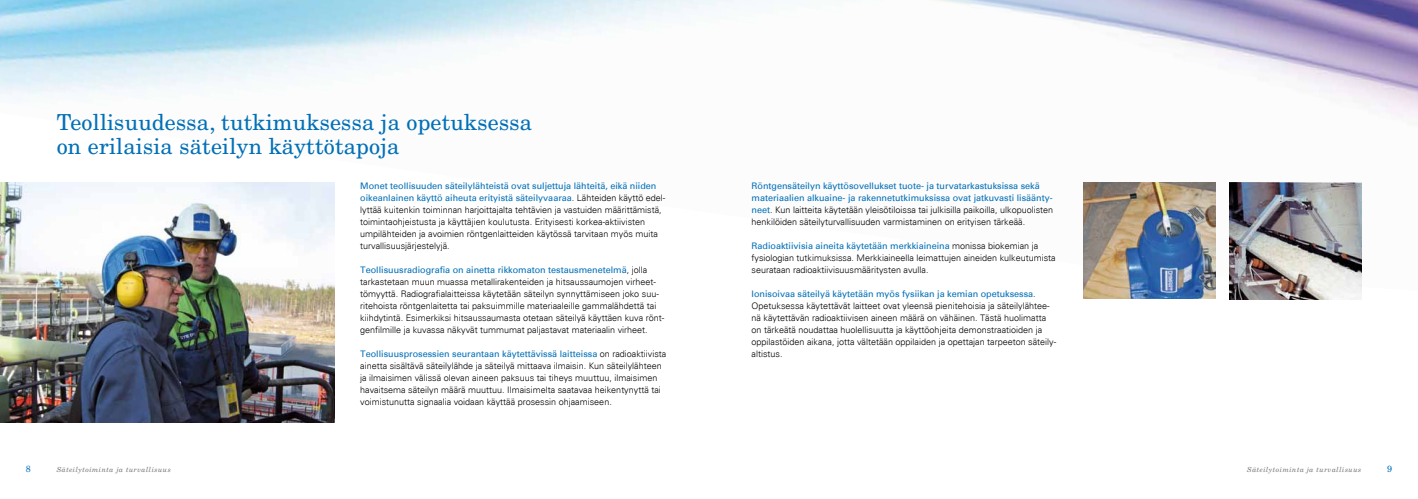
<style>
.page{position:relative;width:1418px;height:499px;background:#fff}
.page>*{position:absolute;margin:0;border:0;box-sizing:border-box;transform-origin:0 0}
.t1{font:22px/24px "New Century Schlbk LT Std";letter-spacing:.01em;color:#006fb7}
.t2{font:300 9px/12px "Univers";color:#000}
.t3{font:9px "New Century Schlbk LT Std";color:#006fb7}
.t4{font:italic 7px "New Century Schlbk LT Std";letter-spacing:.07em;color:#707172}
.s1{font-weight:400;color:#006fb7}
</style>
<div class="page">
<img style="left:0;top:0;width:1417px;height:291px">
<img style="left:0;top:183px;width:334px;height:240px">
<img style="left:1083px;top:183px;width:132px;height:116px">
<img style="left:1229px;top:183px;width:132px;height:116px">
<h1 class="t1" style="left:57px;top:110px;width:477px">Teollisuudessa, tutkimuksessa ja opetuksessa on erilaisia säteilyn käyttötapoja</h1>
<p class="t2" style="left:360px;top:180px;width:307px"><span class="s1">Monet teollisuuden säteilylähteistä ovat suljettuja lähteitä, eikä niiden oikeanlainen käyttö aiheuta erityistä säteilyvaaraa</span>. Lähteiden käyttö edel&shy;lyttää kuitenkin toiminnan harjoittajalta tehtävien ja vastuiden määrittämistä, toimintaohjeistusta ja käyttäjien koulutusta. Erityisesti korkea-aktiivisten umpilähteiden ja avoimien röntgenlaitteiden käytössä tarvitaan myös muita turvallisuusjärjestelyjä.</p>
<p class="t2" style="left:360px;top:264px;width:306px"><span class="s1">Teollisuusradiografia on ainetta rikkomaton testausmenetelmä</span>, jolla tarkastetaan muun muassa metallirakenteiden ja hitsaussaumojen virheet&shy;tömyyttä. Radiografialaitteissa käytetään säteilyn synnyttämiseen joko suu&shy;ritehoista röntgenlaitetta tai paksuimmille materiaaleille gammalähdettä tai kiihdytintä. Esimerkiksi hitsaussaumasta otetaan säteilyä käyttäen kuva rönt&shy;genfilmille ja kuvassa näkyvät tummumat paljastavat materiaalin virheet.</p>
<p class="t2" style="left:360px;top:348px;width:308px"><span class="s1">Teollisuusprosessien seurantaan käytettävissä laitteissa</span> on radioaktiivista ainetta sisältävä säteilylähde ja säteilyä mittaava ilmaisin. Kun säteilylähteen ja ilmaisimen välissä olevan aineen paksuus tai tiheys muuttuu, ilmaisimen havaitsema säteilyn määrä muuttuu. Ilmaisimelta saatavaa heikentynyttä tai voimistunutta signaalia voidaan käyttää prosessin ohjaamiseen.</p>
<p class="t2" style="left:751px;top:180px;width:303px"><span class="s1">Röntgensäteilyn käyttösovellukset tuote- ja turvatarkastuksissa sekä materiaalien alkuaine- ja rakennetutkimuksissa ovat jatkuvasti lisäänty&shy;neet</span>. Kun laitteita käytetään yleisötiloissa tai julkisilla paikoilla, ulkopuolisten henkilöiden säteilyturvallisuuden varmistaminen on erityisen tärkeää.</p>
<p class="t2" style="left:751px;top:240px;width:306px"><span class="s1">Radioaktiivisia aineita käytetään merkkiaineina</span> monissa biokemian ja fysiologian tutkimuksissa. Merkkiaineella leimattujen aineiden kulkeutumista seurataan radioaktiivisuusmääritysten avulla.</p>
<p class="t2" style="left:751px;top:288px;width:306px"><span class="s1">Ionisoivaa säteilyä käytetään myös fysiikan ja kemian opetuksessa</span>.<br>Opetuksessa käytettävät laitteet ovat yleensä pienitehoisia ja säteilylähtee&shy;nä käytettävän radioaktiivisen aineen määrä on vähäinen. Tästä huolimatta on tärkeätä noudattaa huolellisuutta ja käyttöohjeita demonstraatioiden ja oppilastöiden aikana, jotta vältetään oppilaiden ja opettajan tarpeeton säteily&shy;altistus.</p>
<p class="t3" style="left:26px;top:464px;width:7px">8</p>
<p class="t4" style="left:57px;top:465px;width:116px">Säteilytoiminta ja turvallisuus</p>
<p class="t4" style="left:1247px;top:465px;width:116px">Säteilytoiminta ja turvallisuus</p>
<p class="t3" style="left:1386px;top:464px;width:7px">9</p>
</div>
